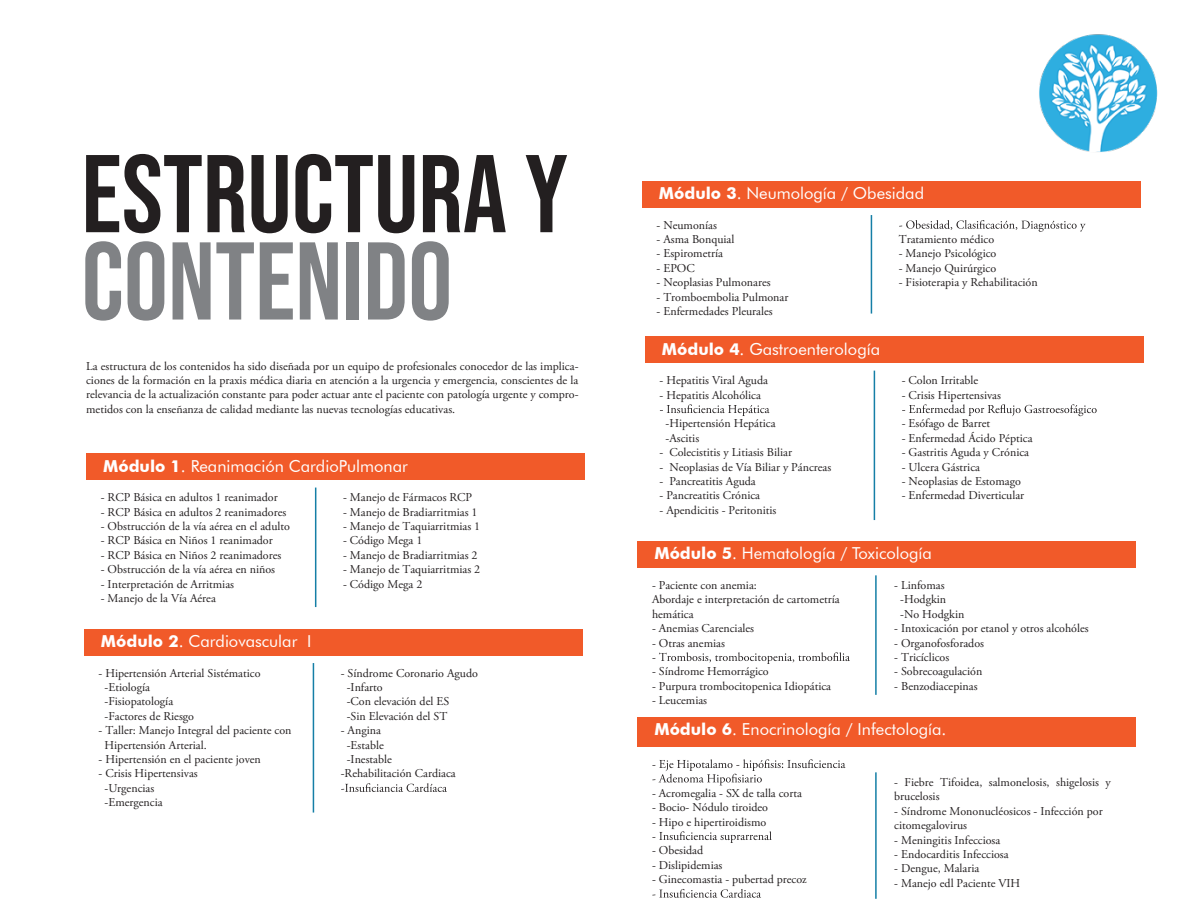
<style>
.page{position:relative;width:1188px;height:918px;background:#fff}
.page>*{position:absolute;margin:0;border:0;box-sizing:border-box;transform-origin:0 0}
.t1{font:110.25px "Bebas Neue";color:#231f20}
.t2{font:110.25px "Bebas Neue";color:#808285}
.t3{font:16.5px "Futura BT";color:#fff}
.t4{font:12px/14.4px "Adobe Garamond Pro";color:#231f20}
.s1{font-weight:700}
</style>
<div class="page">
<img style="left:1039px;top:34px;width:119px;height:118px">
<div style="left:86px;top:453px;width:499px;height:27px;background:#f15a29"></div>
<hr style="left:315px;top:488px;width:1px;height:119px;background:#157fa6">
<svg style="left:652px;top:652px;width:198px;height:12px"></svg>
<div style="left:637px;top:541px;width:499px;height:27px;background:#f15a29"></div>
<hr style="left:875px;top:575px;width:2px;height:120px;background:#157fa6">
<svg style="left:341px;top:783px;width:106px;height:9px"></svg>
<div style="left:84px;top:629px;width:499px;height:27px;background:#f15a29"></div>
<hr style="left:313px;top:663px;width:1px;height:150px;background:#157fa6">
<svg style="left:899px;top:220px;width:187px;height:12px"></svg>
<div style="left:642px;top:181px;width:499px;height:27px;background:#f15a29"></div>
<hr style="left:871px;top:215px;width:1px;height:99px;background:#157fa6">
<svg style="left:660px;top:404px;width:110px;height:12px"></svg>
<svg style="left:902px;top:404px;width:195px;height:12px"></svg>
<div style="left:645px;top:336px;width:499px;height:27px;background:#f15a29"></div>
<hr style="left:874px;top:371px;width:1px;height:149px;background:#157fa6">
<svg style="left:652px;top:759px;width:193px;height:26px"></svg>
<svg style="left:652px;top:831px;width:120px;height:12px"></svg>
<svg style="left:652px;top:889px;width:109px;height:9px"></svg>
<div style="left:637px;top:717px;width:499px;height:30px;background:#f15a29"></div>
<hr style="left:875px;top:772px;width:2px;height:127px;background:#157fa6">
<h1 class="t1" style="left:82px;top:132px;width:488px">ESTRUCTURA Y</h1>
<h1 class="t2" style="left:82px;top:219px;width:372px">CONTENIDO</h1>
<p class="t4" style="left:86px;top:359px;width:494px;text-align:justify">La estructura de los contenidos ha sido diseñada por un equipo de profesionales conocedor de las implica&shy;ciones de la formación en la praxis médica diaria en atención a la urgencia y emergencia, conscientes de la relevancia de la actualización constante para poder actuar ante el paciente con patología urgente y compro&shy;metidos con la enseñanza de calidad mediante las nuevas tecnologías educativas.</p>
<h2 class="t3" style="left:103px;top:456px;width:306px"><span class="s1">Módulo 1</span>. Reanimación CardioPulmonar</h2>
<p class="t4" style="left:101px;top:491px;width:178px">- RCP Básica en adultos 1 reanimador</p>
<p class="t4" style="left:101px;top:505px;width:187px">- RCP Básica en adultos 2 reanimadores</p>
<p class="t4" style="left:101px;top:519px;width:191px">- Obstrucción de la vía aérea en el adulto</p>
<p class="t4" style="left:101px;top:534px;width:173px">- RCP Básica en Niños 1 reanimador</p>
<p class="t4" style="left:101px;top:548px;width:182px">- RCP Básica en Niños 2 reanimadores</p>
<p class="t4" style="left:101px;top:563px;width:176px">- Obstrucción de la vía aérea en niños</p>
<p class="t4" style="left:101px;top:577px;width:135px">- Interpretación de Arritmias</p>
<p class="t4" style="left:101px;top:591px;width:117px">- Manejo de la Vía Aérea</p>
<h2 class="t3" style="left:101px;top:631px;width:212px"><span class="s1">Módulo 2</span>. Cardiovascular I</h2>
<p class="t4" style="left:105px;top:666px;width:157px;text-indent:-6px">- Hipertensión Arterial Sistématico -Etiología<br>-Fisiopatología<br>-Factores de Riesgo</p>
<p class="t4" style="left:105px;top:724px;width:188px;text-indent:-6px">- Taller: Manejo Integral del paciente con<br>Hipertensión Arterial.</p>
<p class="t4" style="left:99px;top:752px;width:164px">- Hipertensión en el paciente joven</p>
<p class="t4" style="left:105px;top:767px;width:95px;text-indent:-6px">- Crisis Hipertensivas -Urgencias -Emergencia</p>
<p class="t4" style="left:343px;top:491px;width:131px">- Manejo de Fármacos RCP</p>
<p class="t4" style="left:343px;top:505px;width:136px">- Manejo de Bradiarritmias 1</p>
<p class="t4" style="left:343px;top:519px;width:139px">- Manejo de Taquiarritmias 1</p>
<p class="t4" style="left:343px;top:534px;width:81px">- Código Mega 1</p>
<p class="t4" style="left:343px;top:548px;width:136px">- Manejo de Bradiarritmias 2</p>
<p class="t4" style="left:343px;top:563px;width:139px">- Manejo de Taquiarritmias 2</p>
<p class="t4" style="left:343px;top:577px;width:81px">- Código Mega 2</p>
<p class="t4" style="left:347px;top:666px;width:133px;text-indent:-6px">- Síndrome Coronario Agudo -Infarto<br>-Con elevación del ES<br>-Sin Elevación del ST</p>
<p class="t4" style="left:341px;top:724px;width:42px">- Angina</p>
<p class="t4" style="left:347px;top:738px;width:38px">-Estable</p>
<p class="t4" style="left:347px;top:752px;width:47px">-Inestable</p>
<p class="t4" style="left:341px;top:767px;width:116px">-Rehabilitación Cardiaca</p>
<h2 class="t3" style="left:659px;top:183px;width:267px"><span class="s1">Módulo 3</span>. Neumología / Obesidad</h2>
<p class="t4" style="left:657px;top:218px;width:62px">- Neumonías</p>
<p class="t4" style="left:657px;top:232px;width:79px">- Asma Bonquial</p>
<p class="t4" style="left:657px;top:247px;width:68px">- Espirometría</p>
<p class="t4" style="left:657px;top:261px;width:40px">- EPOC</p>
<p class="t4" style="left:657px;top:276px;width:116px">- Neoplasias Pulmonares</p>
<p class="t4" style="left:657px;top:290px;width:133px">- Tromboembolia Pulmonar</p>
<p class="t4" style="left:657px;top:304px;width:118px">- Enfermedades Pleurales</p>
<h2 class="t3" style="left:662px;top:339px;width:220px"><span class="s1">Módulo 4</span>. Gastroenterología</h2>
<p class="t4" style="left:660px;top:374px;width:110px">- Hepatitis Viral Aguda</p>
<p class="t4" style="left:660px;top:388px;width:103px">- Hepatitis Alcohólica</p>
<p class="t4" style="left:666px;top:417px;width:112px">-Hipertensión Hepática -Ascitis</p>
<p class="t4" style="left:660px;top:446px;width:134px">- Colecistitis y Litiasis Biliar</p>
<p class="t4" style="left:660px;top:460px;width:173px">- Neoplasias de Vía Biliar y Páncreas</p>
<p class="t4" style="left:660px;top:474px;width:98px">- Pancreatitis Aguda</p>
<p class="t4" style="left:660px;top:489px;width:102px">- Pancreatitis Crónica</p>
<p class="t4" style="left:660px;top:503px;width:118px">- Apendicitis - Peritonitis</p>
<p class="t4" style="left:899px;top:232px;width:97px">Tratamiento médico</p>
<p class="t4" style="left:899px;top:247px;width:99px">- Manejo Psicológico</p>
<p class="t4" style="left:899px;top:261px;width:99px">- Manejo Quirúrgico</p>
<p class="t4" style="left:899px;top:276px;width:140px">- Fisioterapia y Rehabilitación</p>
<p class="t4" style="left:902px;top:374px;width:78px">- Colon Irritable</p>
<p class="t4" style="left:902px;top:388px;width:101px">- Crisis Hipertensivas</p>
<p class="t4" style="left:902px;top:417px;width:90px">- Esófago de Barret</p>
<p class="t4" style="left:902px;top:431px;width:132px">- Enfermedad Ácido Péptica</p>
<p class="t4" style="left:902px;top:446px;width:129px">- Gastritis Aguda y Crónica</p>
<p class="t4" style="left:902px;top:460px;width:80px">- Ulcera Gástrica</p>
<p class="t4" style="left:902px;top:474px;width:121px">- Neoplasias de Estomago</p>
<p class="t4" style="left:902px;top:489px;width:124px">- Enfermedad Diverticular</p>
<h2 class="t3" style="left:654px;top:543px;width:279px"><span class="s1">Módulo 5</span>. Hematología / Toxicología</h2>
<p class="t4" style="left:652px;top:578px;width:189px">- Paciente con anemia:<br>Abordaje e interpretación de cartometría hemática</p>
<p class="t4" style="left:652px;top:622px;width:104px">- Anemias Carenciales</p>
<p class="t4" style="left:652px;top:636px;width:74px">- Otras anemias</p>
<p class="t4" style="left:652px;top:665px;width:118px">- Síndrome Hemorrágico</p>
<p class="t4" style="left:652px;top:679px;width:181px">- Purpura trombocitopenica Idiopática</p>
<p class="t4" style="left:652px;top:694px;width:57px">- Leucemias</p>
<p class="t4" style="left:900px;top:578px;width:66px;text-indent:-6px">- Linfomas -Hodgkin -No Hodgkin</p>
<p class="t4" style="left:894px;top:622px;width:196px">- Intoxicación por etanol y otros alcohóles</p>
<p class="t4" style="left:894px;top:636px;width:91px">- Organofosforados</p>
<p class="t4" style="left:894px;top:650px;width:57px">- Tricíclicos</p>
<p class="t4" style="left:894px;top:665px;width:90px">- Sobrecoagulación</p>
<p class="t4" style="left:894px;top:679px;width:85px">- Benzodiacepinas</p>
<h2 class="t3" style="left:654px;top:719px;width:294px"><span class="s1">Módulo 6</span>. Enocrinología / Infectología.</h2>
<p class="t4" style="left:652px;top:786px;width:151px">- Acromegalia - SX de talla corta</p>
<p class="t4" style="left:652px;top:801px;width:118px">- Bocio- Nódulo tiroideo</p>
<p class="t4" style="left:652px;top:815px;width:116px">- Hipo e hipertiroidismo</p>
<p class="t4" style="left:652px;top:844px;width:53px">- Obesidad</p>
<p class="t4" style="left:652px;top:858px;width:72px">- Dislipidemias</p>
<p class="t4" style="left:652px;top:873px;width:156px">- Ginecomastia - pubertad precoz</p>
<p class="t4" style="left:894px;top:775px;width:218px">- Fiebre Tifoidea, salmonelosis, shigelosis y brucelosis</p>
<p class="t4" style="left:894px;top:804px;width:210px">- Síndrome Mononucléosicos - Infección por citomegalovirus</p>
<p class="t4" style="left:894px;top:833px;width:108px">- Meningitis Infecciosa</p>
<p class="t4" style="left:894px;top:847px;width:116px">- Endocarditis Infecciosa</p>
<p class="t4" style="left:894px;top:862px;width:87px">- Dengue, Malaria</p>
<p class="t4" style="left:894px;top:876px;width:128px">- Manejo edl Paciente VIH</p>
</div>
